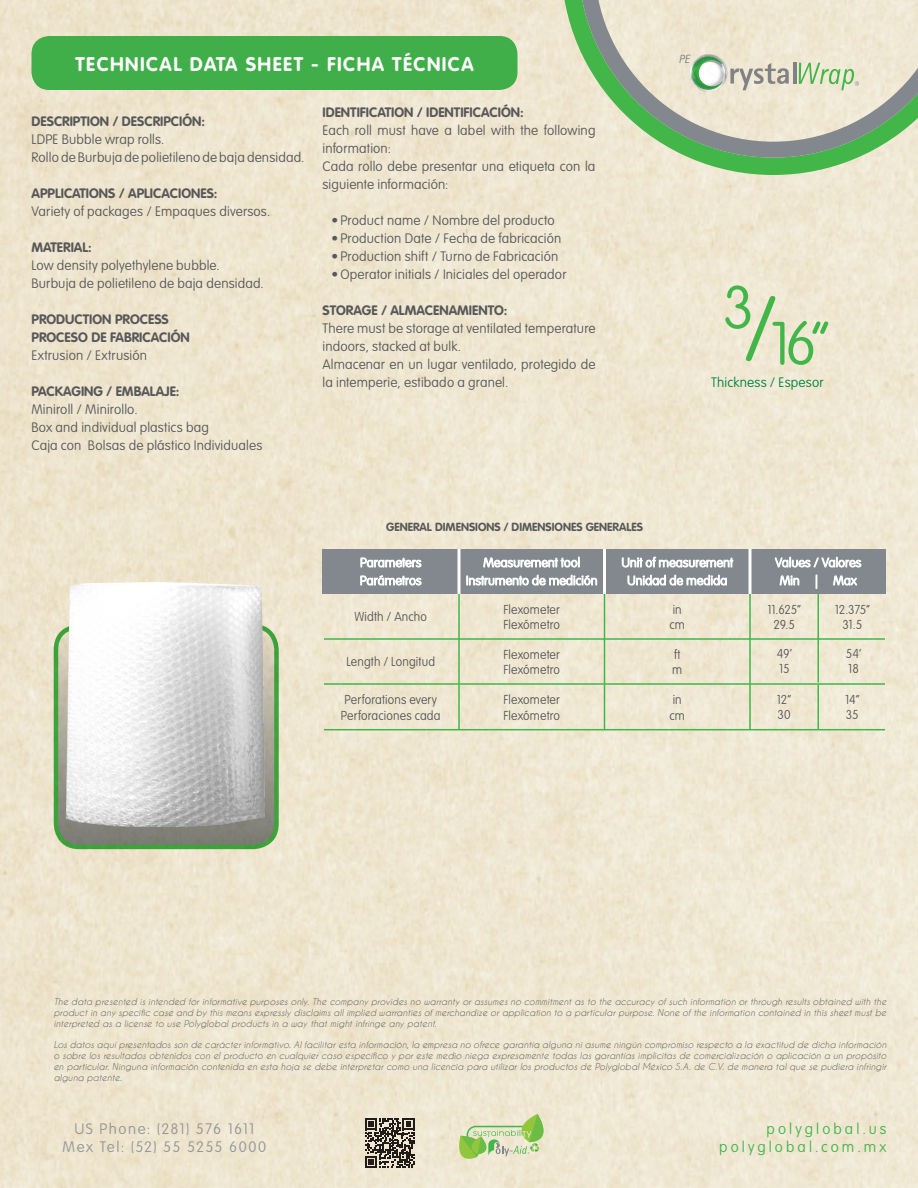
<style>
.page{position:relative;width:918px;height:1188px;background:#fff}
.page>*{position:absolute;margin:0;border:0;box-sizing:border-box;transform-origin:0 0}
.NÚMERO{font:100 90px "VAG Rounded Std";color:#42b649}
.FRACC_2{font:100 60px "VAG Rounded Std";color:#42b649}
.FRACC_1{font:100 60px "VAG Rounded Std";color:#42b649}
.FICHA{font:700 19.5px "VAG Rounded Std";letter-spacing:.075em;color:#fff}
.TELÉFONOS{font:100 15px "VAG Rounded Std";letter-spacing:.09em;color:#939598}
.SITIO_WEB{font:100 15px "VAG Rounded Std";letter-spacing:.21em;color:#42b649}
.TXT{font:100 13.5px/18px "VAG Rounded Std";letter-spacing:.01em;color:#57585a}
.DESCRIPCIONES{font:700 13.5px "VAG Rounded Std";color:#57585a}
.COLOR_Y_ESPESOR{font:100 13.5px "VAG Rounded Std";letter-spacing:.015em;color:#00843d}
.TXT_TABLA{font:100 12.75px "VAG Rounded Std";letter-spacing:.015em;color:#57585a;scale:.95 1}
.t1{font:italic 12px "Rotis Sans Serif Std";color:#808285}
.GENERAL{font:700 11.7px "VAG Rounded Std";color:#57585a}
.LEGALES{font:italic 9px/10.8px "Caviar Dreams";letter-spacing:.015em;color:#57585a;text-align:justify}
</style>
<div class="page">
<img style="left:0;top:0;width:918px;height:1188px">
<svg style="left:365px;top:1118px;width:50px;height:50px;background:#726c62"></svg>
<div style="left:32px;top:36px;width:486px;height:54px;background:#40ae49;border-radius:18px"></div>
<hr style="left:324px;top:638px;width:561px;height:2px;background:#42b649">
<hr style="left:458px;top:594px;width:2px;height:90px;background:#42b649">
<hr style="left:604px;top:594px;width:1px;height:90px;background:#42b649">
<hr style="left:749px;top:594px;width:2px;height:90px;background:#42b649">
<hr style="left:324px;top:683px;width:561px;height:2px;background:#42b649">
<svg style="left:56px;top:626px;width:220px;height:221px;background:#9f9e8e"></svg>
<div style="left:54px;top:624px;width:225px;height:225px;border:4px solid #42b649;border-radius:23px"></div>
<svg style="left:453px;top:1114px;width:102px;height:54px;background:#d1dcb0"></svg>
<svg style="left:561px;top:0;width:357px;height:175px;background:#c3daae"></svg>
<svg style="left:579px;top:0;width:339px;height:158px;background:#ccd4b9"></svg>
<hr style="left:458px;top:685px;width:2px;height:45px;background:#42b649">
<hr style="left:604px;top:685px;width:1px;height:45px;background:#42b649">
<hr style="left:749px;top:685px;width:2px;height:45px;background:#42b649">
<hr style="left:818px;top:594px;width:1px;height:88px;background:#42b649">
<hr style="left:818px;top:685px;width:1px;height:45px;background:#42b649">
<hr style="left:324px;top:729px;width:561px;height:1px;background:#42b649">
<img style="left:51px;top:574px;width:216px;height:268px">
<div style="left:322px;top:549px;width:564px;height:45px;background:#82888d"></div>
<hr style="left:458px;top:549px;width:2px;height:45px;background:#fff">
<hr style="left:603px;top:549px;width:3px;height:45px;background:#fff">
<svg style="left:748px;top:549px;width:4px;height:45px"></svg>
<svg style="left:360px;top:557px;width:62px;height:11px"></svg>
<svg style="left:360px;top:575px;width:62px;height:11px"></svg>
<svg style="left:622px;top:557px;width:111px;height:11px"></svg>
<svg style="left:628px;top:575px;width:99px;height:11px"></svg>
<svg style="left:775px;top:556px;width:86px;height:34px"></svg>
<svg style="left:467px;top:556px;width:130px;height:30px"></svg>
<hr style="left:793px;top:62px;width:3px;height:22px;background:#808285">
<svg style="left:799px;top:63px;width:60px;height:27px;background:#c8dcb5"></svg>
<svg style="left:690px;top:54px;width:99px;height:39px;background:#d1d3c1"></svg>
<img style="left:692px;top:66px;width:6px;height:14px">
<p class="FICHA" style="left:75px;top:52px;width:400px">TECHNICAL DATA SHEET - FICHA TÉCNICA</p>
<p class="DESCRIPCIONES" style="left:32px;top:113px;width:175px">DESCRIPTION / DESCRIPCIÓN:</p>
<p class="TXT" style="left:32px;top:131px;width:135px">LDPE Bubble wrap rolls.</p>
<p class="TXT" style="left:32px;top:149px;width:274px">Rollo de Burbuja de polietileno de baja densidad.</p>
<p class="DESCRIPCIONES" style="left:32px;top:185px;width:188px">APPLICATIONS / APLICACIONES:</p>
<p class="TXT" style="left:32px;top:203px;width:240px">Variety of packages / Empaques diversos.</p>
<p class="DESCRIPCIONES" style="left:32px;top:239px;width:62px">MATERIAL:</p>
<p class="TXT" style="left:32px;top:257px;width:190px">Low density polyethylene bubble.</p>
<p class="TXT" style="left:32px;top:275px;width:234px">Burbuja de polietileno de baja densidad.</p>
<p class="DESCRIPCIONES" style="left:32px;top:311px;width:139px">PRODUCTION PROCESS</p>
<p class="DESCRIPCIONES" style="left:32px;top:329px;width:160px">PROCESO DE FABRICACIÓN</p>
<p class="TXT" style="left:32px;top:347px;width:117px">Extrusion / Extrusión</p>
<p class="DESCRIPCIONES" style="left:32px;top:383px;width:150px">PACKAGING / EMBALAJE:</p>
<p class="TXT" style="left:32px;top:401px;width:108px">Miniroll / Minirollo.</p>
<p class="TXT" style="left:32px;top:419px;width:179px">Box and individual plastics bag</p>
<p class="TXT" style="left:32px;top:437px;width:232px">Caja con Bolsas de plástico Individuales</p>
<p class="DESCRIPCIONES" style="left:322px;top:104px;width:203px">IDENTIFICATION / IDENTIFICACIÓN:</p>
<p class="TXT" style="left:322px;top:122px;width:275px">Each roll must have a label with the following information:</p>
<p class="TXT" style="left:322px;top:158px;width:274px">Cada rollo debe presentar una etiqueta con la siguiente información:</p>
<p class="TXT" style="left:332px;top:212px;width:225px">• Product name / Nombre del producto</p>
<p class="TXT" style="left:332px;top:230px;width:231px">• Production Date / Fecha de fabricación</p>
<p class="TXT" style="left:332px;top:248px;width:228px">• Production shift / Turno de Fabricación</p>
<p class="TXT" style="left:332px;top:266px;width:237px">•Operator initials / Iniciales del operador</p>
<p class="DESCRIPCIONES" style="left:322px;top:302px;width:187px">STORAGE / ALMACENAMIENTO:</p>
<p class="TXT" style="left:322px;top:320px;width:275px">There must be storage at ventilated temperature indoors, stacked at bulk.</p>
<p class="TXT" style="left:322px;top:356px;width:275px">Almacenar en un lugar ventilado, protegido de la intemperie, estibado a granel.</p>
<p class="GENERAL" style="left:386px;top:520px;width:258px">GENERAL DIMENSIONS / DIMENSIONES GENERALES</p>
<h3 class="t1" style="left:678px;top:52px;width:13px">PE</h3>
<p class="FRACC_1" style="left:722px;top:273px;width:34px">3</p>
<p class="NÚMERO" style="left:742px;top:278px;width:38px">/</p>
<p class="FRACC_2" style="left:770px;top:309px;width:62px">16”</p>
<p class="COLOR_Y_ESPESOR" style="left:711px;top:375px;width:114px">Thickness / Espesor</p>
<p class="TXT_TABLA" style="left:354px;top:610px;width:78px">Width / Ancho</p>
<p class="TXT_TABLA" style="left:346px;top:655px;width:95px">Length / Longitud</p>
<p class="TXT_TABLA" style="left:344px;top:693px;width:99px">Perforations every</p>
<p class="TXT_TABLA" style="left:341px;top:708px;width:106px">Perforaciones cada</p>
<p class="TXT_TABLA" style="left:503px;top:602px;width:61px">Flexometer</p>
<p class="TXT_TABLA" style="left:503px;top:617px;width:61px">Flexómetro</p>
<p class="TXT_TABLA" style="left:503px;top:647px;width:61px">Flexometer</p>
<p class="TXT_TABLA" style="left:503px;top:662px;width:61px">Flexómetro</p>
<p class="TXT_TABLA" style="left:503px;top:693px;width:61px">Flexometer</p>
<p class="TXT_TABLA" style="left:503px;top:708px;width:61px">Flexómetro</p>
<p class="TXT_TABLA" style="left:673px;top:602px;width:11px">in</p>
<p class="TXT_TABLA" style="left:670px;top:617px;width:18px">cm</p>
<p class="TXT_TABLA" style="left:674px;top:647px;width:8px">ft</p>
<p class="TXT_TABLA" style="left:672px;top:662px;width:12px">m</p>
<p class="TXT_TABLA" style="left:673px;top:693px;width:11px">in</p>
<p class="TXT_TABLA" style="left:670px;top:708px;width:18px">cm</p>
<p class="TXT_TABLA" style="left:767px;top:602px;width:37px">11.625”</p>
<p class="TXT_TABLA" style="left:773px;top:617px;width:24px">29.5</p>
<p class="TXT_TABLA" style="left:835px;top:602px;width:38px">12.375”</p>
<p class="TXT_TABLA" style="left:843px;top:617px;width:22px">31.5</p>
<p class="TXT_TABLA" style="left:777px;top:646px;width:18px">49’</p>
<p class="TXT_TABLA" style="left:779px;top:661px;width:13px">15</p>
<p class="TXT_TABLA" style="left:846px;top:646px;width:18px">54’</p>
<p class="TXT_TABLA" style="left:848px;top:661px;width:13px">18</p>
<p class="TXT_TABLA" style="left:777px;top:692px;width:17px">12”</p>
<p class="TXT_TABLA" style="left:778px;top:707px;width:15px">30</p>
<p class="TXT_TABLA" style="left:845px;top:692px;width:17px">14”</p>
<p class="TXT_TABLA" style="left:846px;top:707px;width:15px">35</p>
<p class="LEGALES" style="left:54px;top:996px;width:834px">The data presented is intended for informative purposes only. The company provides no warranty or assumes no commitment as to the accuracy of such information or through results obtained with the product in any specific case and by this means expressly disclaims all implied warranties of merchandize or application to a particular purpose. None of the information contained in this sheet must be interpreted as a license to use Polyglobal products in a way that might infringe any patent.</p>
<p class="LEGALES" style="left:54px;top:1039px;width:834px">Los datos aquí presentados son de carácter informativo. Al facilitar esta información, la empresa no ofrece garantía alguna ni asume ningún compromiso respecto a la exactitud de dicha información o sobre los resultados obtenidos con el producto en cualquier caso específico y por este medio niega expresamente todas las garantías implicitas de comercialización o aplicación a un propósito en particular. Ninguna información contenida en esta hoja se debe interpretar como una licencia para utilizar los productos de Polyglobal México S.A. de C.V. de manera tal que se pudiera infringir alguna patente.</p>
<p class="TELÉFONOS" style="left:74px;top:1120px;width:182px">US Phone: (281) 576 1611</p>
<p class="TELÉFONOS" style="left:63px;top:1138px;width:205px">Mex Tel: (52) 55 5255 6000</p>
<p class="SITIO_WEB" style="left:767px;top:1120px;width:121px">polyglobal.us</p>
<p class="SITIO_WEB" style="left:719px;top:1138px;width:169px">polyglobal.com.mx</p>
</div>
